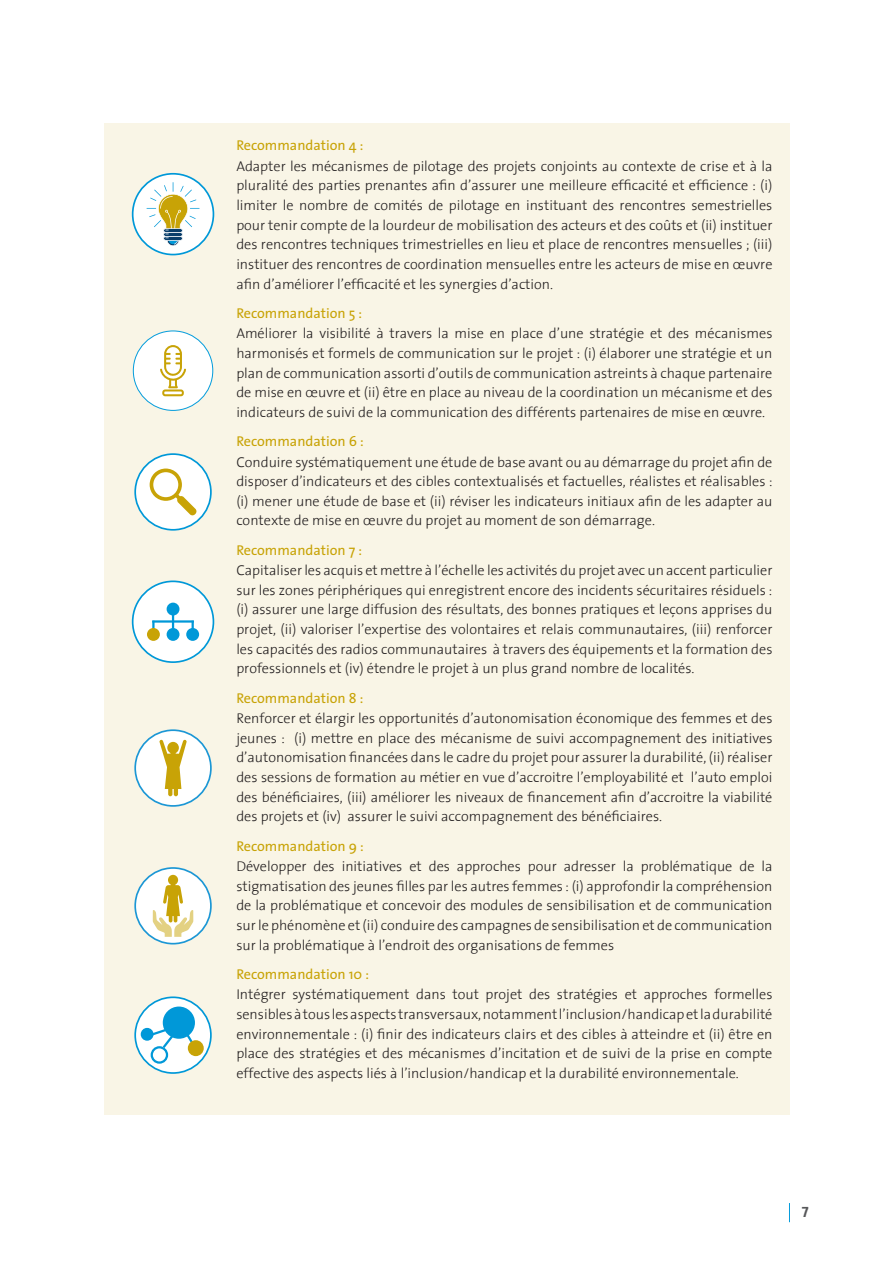
<style>
.page{position:relative;width:893px;height:1263px;background:#fff}
.page>*{position:absolute;margin:0;border:0;box-sizing:border-box;transform-origin:0 0}
.t1{font:15px "The Sans Bold Caps";color:#57585a}
.BODY_TEXT__ITALIC_OR{font:300 14.25px/19.6px "The Sans";color:#231f20;text-align:justify}
.BODY_TEXT__ITALIC_OR-2{font:14.25px "The Sans";color:#c8a306}
</style>
<div class="page">
<svg style="left:789px;top:1203px;width:1px;height:19px"></svg>
<div style="left:104px;top:123px;width:685px;height:991px;background:#f9f5e6"></div>
<div style="left:133px;top:331px;width:80px;height:79px;background:#fff;border-radius:50%"></div>
<div style="left:133px;top:330px;width:80px;height:81px;border:1px solid #069ddc;border-radius:50%"></div>
<svg style="left:160px;top:345px;width:26px;height:51px"></svg>
<div style="left:133px;top:581px;width:80px;height:81px;background:#fff;border-radius:50%"></div>
<div style="left:132px;top:580px;width:82px;height:83px;border:2px solid #0098d8;border-radius:50%"></div>
<div style="left:167px;top:603px;width:12px;height:12px;background:#0098d8;border-radius:50%"></div>
<div style="left:186px;top:628px;width:13px;height:13px;background:#0098d8;border-radius:50%"></div>
<div style="left:167px;top:628px;width:12px;height:13px;background:#0098d8;border-radius:50%"></div>
<svg style="left:172px;top:615px;width:2px;height:13px"></svg>
<svg style="left:152px;top:623px;width:3px;height:5px"></svg>
<hr style="left:152px;top:620px;width:42px;height:3px;background:#0098d8">
<div style="left:147px;top:628px;width:13px;height:13px;background:#c8a306;border-radius:50%"></div>
<div style="left:135px;top:868px;width:76px;height:76px;background:#fff;border-radius:50%"></div>
<div style="left:134px;top:867px;width:78px;height:77px;border:2px solid #1c97d5;border-radius:50%"></div>
<svg style="left:153px;top:875px;width:40px;height:62px"></svg>
<div style="left:135px;top:730px;width:76px;height:76px;background:#fff;border-radius:50%"></div>
<div style="left:134px;top:729px;width:78px;height:78px;border:2px solid #1c97d5;border-radius:50%"></div>
<svg style="left:159px;top:740px;width:28px;height:56px"></svg>
<div style="left:135px;top:997px;width:76px;height:76px;background:#fff;border-radius:50%"></div>
<div style="left:134px;top:996px;width:78px;height:78px;border:2px solid #0098d8;border-radius:50%"></div>
<div style="left:164px;top:1007px;width:30px;height:31px;background:#0098d8;border-radius:50%"></div>
<div style="left:163px;top:1006px;width:32px;height:33px;border:2px solid #0098d8;border-radius:50%"></div>
<div style="left:142px;top:1029px;width:11px;height:11px;background:#0098d8;border-radius:50%"></div>
<div style="left:141px;top:1028px;width:13px;height:13px;border:2px solid #0098d8;border-radius:50%"></div>
<div style="left:151px;top:1046px;width:17px;height:18px;border:2px solid #0098d8;border-radius:50%"></div>
<svg style="left:150px;top:1027px;width:26px;height:23px"></svg>
<svg style="left:184px;top:1032px;width:9px;height:17px"></svg>
<div style="left:188px;top:1040px;width:16px;height:16px;background:#c8a306;border-radius:50%"></div>
<div style="left:133px;top:174px;width:80px;height:81px;background:#fff;border-radius:50%"></div>
<div style="left:132px;top:173px;width:82px;height:82px;border:2px solid #0098d8;border-radius:50%"></div>
<svg style="left:147px;top:182px;width:53px;height:64px"></svg>
<div style="left:135px;top:454px;width:76px;height:76px;background:#fff;border-radius:50%"></div>
<div style="left:134px;top:453px;width:78px;height:78px;border:2px solid #0098d8;border-radius:50%"></div>
<svg style="left:150px;top:468px;width:46px;height:47px"></svg>
<p class="BODY_TEXT__ITALIC_OR-2" style="left:236px;top:134px;width:128px">Recommandation 4 :</p>
<p class="BODY_TEXT__ITALIC_OR" style="left:236px;top:156px;width:538px">Adapter les mécanismes de pilotage des projets conjoints au contexte de crise et à la pluralité des parties prenantes afin d’assurer une meilleure efficacité et efficience : (i) limiter le nombre de comités de pilotage en instituant des rencontres semestrielles pour tenir compte de la lourdeur de mobilisation des acteurs et des coûts et (ii) instituer des rencontres techniques trimestrielles en lieu et place de rencontres mensuelles ; (iii) instituer des rencontres de coordination mensuelles entre les acteurs de mise en œuvre afin d’améliorer l’efficacité et les synergies d’action.</p>
<p class="BODY_TEXT__ITALIC_OR-2" style="left:236px;top:301px;width:127px">Recommandation 5 :</p>
<p class="BODY_TEXT__ITALIC_OR" style="left:236px;top:323px;width:538px">Améliorer la visibilité à travers la mise en place d’une stratégie et des mécanismes harmonisés et formels de communication sur le projet : (i) élaborer une stratégie et un plan de communication assorti d’outils de communication astreints à chaque partenaire de mise en œuvre et (ii) être en place au niveau de la coordination un mécanisme et des indicateurs de suivi de la communication des différents partenaires de mise en œuvre.</p>
<p class="BODY_TEXT__ITALIC_OR-2" style="left:236px;top:430px;width:129px">Recommandation 6 :</p>
<p class="BODY_TEXT__ITALIC_OR" style="left:236px;top:451px;width:538px">Conduire systématiquement une étude de base avant ou au démarrage du projet afin de disposer d’indicateurs et des cibles contextualisés et factuelles, réalistes et réalisables : (i) mener une étude de base et (ii) réviser les indicateurs initiaux afin de les adapter au contexte de mise en œuvre du projet au moment de son démarrage.</p>
<p class="BODY_TEXT__ITALIC_OR-2" style="left:236px;top:538px;width:127px">Recommandation 7 :</p>
<p class="BODY_TEXT__ITALIC_OR" style="left:236px;top:560px;width:538px">Capitaliser les acquis et mettre à l’échelle les activités du projet avec un accent particulier sur les zones périphériques qui enregistrent encore des incidents sécuritaires résiduels : (i) assurer une large diffusion des résultats, des bonnes pratiques et leçons apprises du projet, (ii) valoriser l’expertise des volontaires et relais communautaires, (iii) renforcer les capacités des radios communautaires à travers des équipements et la formation des professionnels et (iv) étendre le projet à un plus grand nombre de localités.</p>
<p class="BODY_TEXT__ITALIC_OR-2" style="left:236px;top:686px;width:129px">Recommandation 8 :</p>
<p class="BODY_TEXT__ITALIC_OR" style="left:236px;top:708px;width:538px">Renforcer et élargir les opportunités d’autonomisation économique des femmes et des jeunes : (i) mettre en place des mécanisme de suivi accompagnement des initiatives d’autonomisation financées dans le cadre du projet pour assurer la durabilité, (ii) réaliser des sessions de formation au métier en vue d’accroitre l’employabilité et l’auto emploi des bénéficiaires, (iii) améliorer les niveaux de financement afin d’accroitre la viabilité des projets et (iv) assurer le suivi accompagnement des bénéficiaires.</p>
<p class="BODY_TEXT__ITALIC_OR-2" style="left:236px;top:834px;width:129px">Recommandation 9 :</p>
<p class="BODY_TEXT__ITALIC_OR" style="left:236px;top:856px;width:538px">Développer des initiatives et des approches pour adresser la problématique de la stigmatisation des jeunes filles par les autres femmes : (i) approfondir la compréhension de la problématique et concevoir des modules de sensibilisation et de communication sur le phénomène et (ii) conduire des campagnes de sensibilisation et de communication sur la problématique à l’endroit des organisations de femmes</p>
<p class="BODY_TEXT__ITALIC_OR-2" style="left:236px;top:962px;width:134px">Recommandation 10 :</p>
<p class="BODY_TEXT__ITALIC_OR" style="left:236px;top:984px;width:538px">Intégrer systématiquement dans tout projet des stratégies et approches formelles sensibles à tous les aspects transversaux, notamment l’inclusion/handicap et la durabilité environnementale : (i) finir des indicateurs clairs et des cibles à atteindre et (ii) être en place des stratégies et des mécanismes d’incitation et de suivi de la prise en compte effective des aspects liés à l’inclusion/handicap et la durabilité environnementale.</p>
<p class="t1" style="left:802px;top:1199px;width:8px">7</p>
</div>
